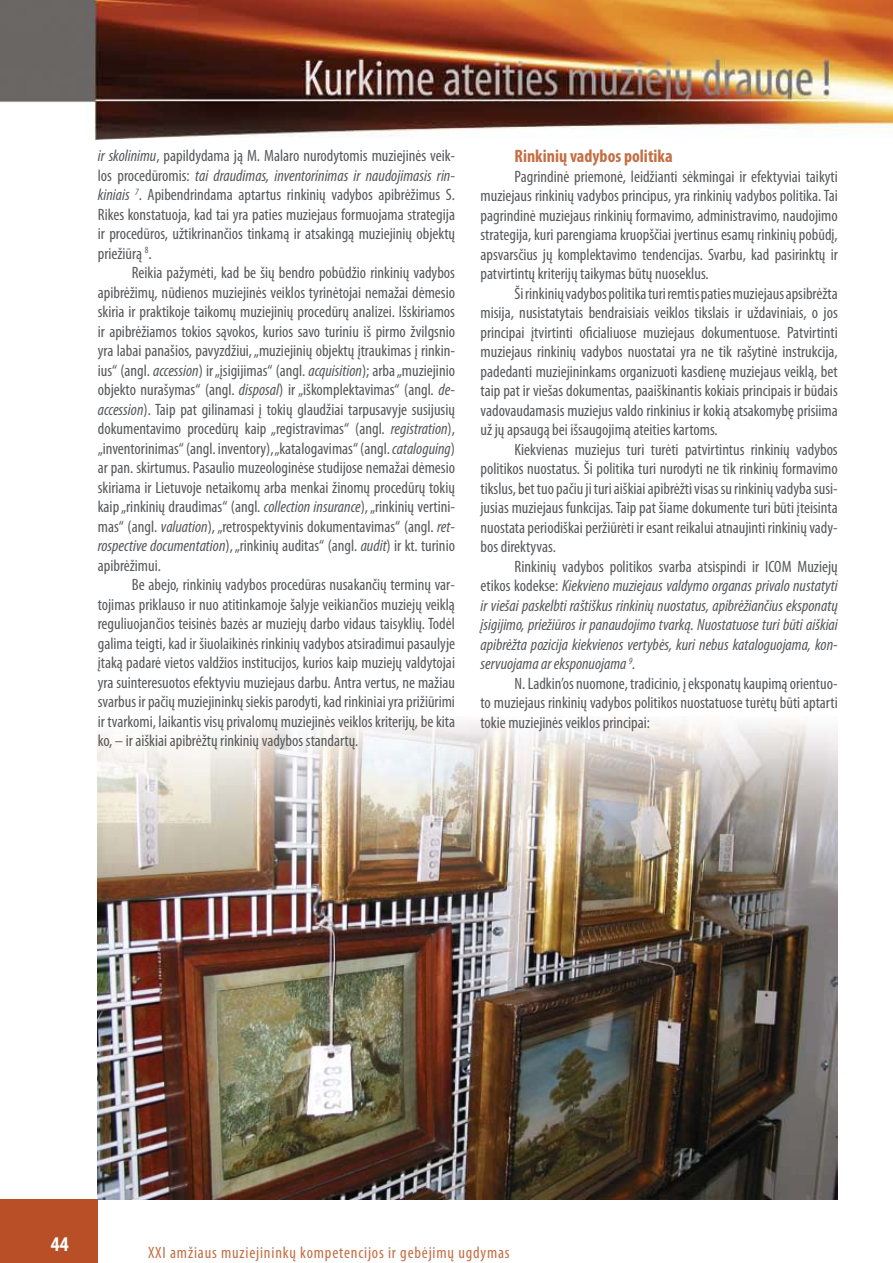
<style>
.page{position:relative;width:893px;height:1263px;background:#fff}
.page>*{position:absolute;margin:0;border:0;box-sizing:border-box;transform-origin:0 0}
.t1{font:700 condensed 21px "Myriad Pro";color:#fff}
.t2{font:700 condensed 18px "Myriad Pro";color:#c46e43}
.t3{font:condensed 16.5px/19.5px "Myriad Pro";color:#58595b;text-align:justify}
.t4{font:italic condensed 16.5px/19.5px "Myriad Pro";color:#58595b;text-align:justify}
.t5{font:condensed 16.5px "Myriad Pro";letter-spacing:.05em;color:#c46e43}
.s1{font-style:italic}
.s2{font-style:normal}
</style>
<div class="page">
<div style="left:1px;top:1199px;width:97px;height:64px;background:#b84f26"></div>
<img style="left:0;top:0;width:893px;height:140px">
<img style="left:98px;top:720px;width:740px;height:479px">
<p class="t3" style="left:98px;top:147px;width:359px"><span class="s1">ir skolinimu</span>, papildydama ją M. Malaro nurodytomis muziejinės veik&shy;los procedūromis: <span class="s1">tai draudimas, inventorinimas ir naudojimasis rin&shy;kiniais</span> <sup>7</sup>. Apibendrindama aptartus rinkinių vadybos apibrėžimus S.<br>Rikes konstatuoja, kad tai yra paties muziejaus formuojama strategija ir procedūros, užtikrinančios tinkamą ir atsakingą muziejinių objektų priežiūrą <sup>8</sup>.</p>
<p class="t3" style="left:98px;top:264px;width:359px;text-indent:34px">Reikia pažymėti, kad be šių bendro pobūdžio rinkinių vadybos apibrėžimų, nūdienos muziejinės veiklos tyrinėtojai nemažai dėmesio skiria ir praktikoje taikomų muziejinių procedūrų analizei. Išskiriamos ir apibrėžiamos tokios sąvokos, kurios savo turiniu iš pirmo žvilgsnio yra labai panašios, pavyzdžiui, „muziejinių objektų įtraukimas į rinkin&shy;ius“ (angl. <span class="s1">accession</span>) ir „įsigijimas“ (angl. <span class="s1">acquisition</span>); arba „muziejinio objekto nurašymas“ (angl. <span class="s1">disposal</span>) ir „iškomplektavimas“ (angl. <span class="s1">de&shy;accession</span>). Taip pat gilinamasi į tokių glaudžiai tarpusavyje susijusių dokumentavimo procedūrų kaip „registravimas“ (angl. <span class="s1">registration</span>), „inventorinimas“ (angl. inventory), „katalogavimas“ (angl. <span class="s1">cataloguing</span>) ar pan. skirtumus. Pasaulio muzeologinėse studijose nemažai dėmesio skiriama ir Lietuvoje netaikomų arba menkai žinomų procedūrų tokių kaip „rinkinių draudimas“ (angl. <span class="s1">collection insurance</span>), „rinkinių vertini&shy;mas“ (angl. <span class="s1">valuation</span>), „retrospektyvinis dokumentavimas“ (angl. <span class="s1">ret&shy;rospective documentation</span>), „rinkinių auditas“ (angl. <span class="s1">audit</span>) ir kt. turinio apibrėžimui.</p>
<p class="t3" style="left:98px;top:576px;width:359px;text-indent:34px">Be abejo, rinkinių vadybos procedūras nusakančių terminų var&shy;tojimas priklauso ir nuo atitinkamoje šalyje veikiančios muziejų veiklą reguliuojančios teisinės bazės ar muziejų darbo vidaus taisyklių. Todėl galima teigti, kad ir šiuolaikinės rinkinių vadybos atsiradimui pasaulyje įtaką padarė vietos valdžios institucijos, kurios kaip muziejų valdytojai yra suinteresuotos efektyviu muziejaus darbu. Antra vertus, ne mažiau svarbus ir pačių muziejininkų siekis parodyti, kad rinkiniai yra prižiūrimi ir tvarkomi, laikantis visų privalomų muziejinės veiklos kriterijų, be kita ko, – ir aiškiai apibrėžtų rinkinių vadybos standartų.</p>
<p class="t2" style="left:514px;top:149px;width:160px">Rinkinių vadybos politika</p>
<p class="t3" style="left:480px;top:168px;width:359px;text-indent:34px">Pagrindinė priemonė, leidžianti sėkmingai ir efektyviai taikyti muziejaus rinkinių vadybos principus, yra rinkinių vadybos politika. Tai pagrindinė muziejaus rinkinių formavimo, administravimo, naudojimo strategija, kuri parengiama kruopščiai įvertinus esamų rinkinių pobūdį, apsvarsčius jų komplektavimo tendencijas. Svarbu, kad pasirinktų ir patvirtintų kriterijų taikymas būtų nuoseklus.</p>
<p class="t3" style="left:480px;top:285px;width:359px;text-indent:34px">Ši rinkinių vadybos politika turi remtis paties muziejaus apsibrėžta misija, nusistatytais bendraisiais veiklos tikslais ir uždaviniais, o jos principai įtvirtinti oficialiuose muziejaus dokumentuose. Patvirtinti muziejaus rinkinių vadybos nuostatai yra ne tik rašytinė instrukcija, padedanti muziejininkams organizuoti kasdienę muziejaus veiklą, bet taip pat ir viešas dokumentas, paaiškinantis kokiais principais ir būdais vadovaudamasis muziejus valdo rinkinius ir kokią atsakomybę prisiima už jų apsaugą bei išsaugojimą ateities kartoms.</p>
<p class="t3" style="left:480px;top:441px;width:359px;text-indent:34px">Kiekvienas muziejus turi turėti patvirtintus rinkinių vadybos politikos nuostatus. Ši politika turi nurodyti ne tik rinkinių formavimo tikslus, bet tuo pačiu ji turi aiškiai apibrėžti visas su rinkinių vadyba susi&shy;jusias muziejaus funkcijas. Taip pat šiame dokumente turi būti įteisinta nuostata periodiškai peržiūrėti ir esant reikalui atnaujinti rinkinių vady&shy;bos direktyvas.</p>
<p class="t4" style="left:480px;top:558px;width:359px;text-indent:34px"><span class="s2">Rinkinių vadybos politikos svarba atsispindi ir ICOM Muziejų etikos kodekse:</span> Kiekvieno muziejaus valdymo organas privalo nustatyti ir viešai paskelbti raštiškus rinkinių nuostatus, apibrėžiančius eksponatų įsigijimo, priežiūros ir panaudojimo tvarką. Nuostatuose turi būti aiškiai apibrėžta pozicija kiekvienos vertybės, kuri nebus kataloguojama, kon&shy;servuojama ar eksponuojama <sup>9</sup>.</p>
<p class="t3" style="left:480px;top:675px;width:359px;text-indent:34px">N. Ladkin’os nuomone, tradicinio, į eksponatų kaupimą orientuo&shy;to muziejaus rinkinių vadybos politikos nuostatuose turėtų būti aptarti tokie muziejinės veiklos principai:</p>
<p class="t1" style="left:51px;top:1236px;width:19px">44</p>
<p class="t5" style="left:148px;top:1246px;width:363px">XXI amžiaus muziejininkų kompetencijos ir gebėjimų ugdymas</p>
</div>
